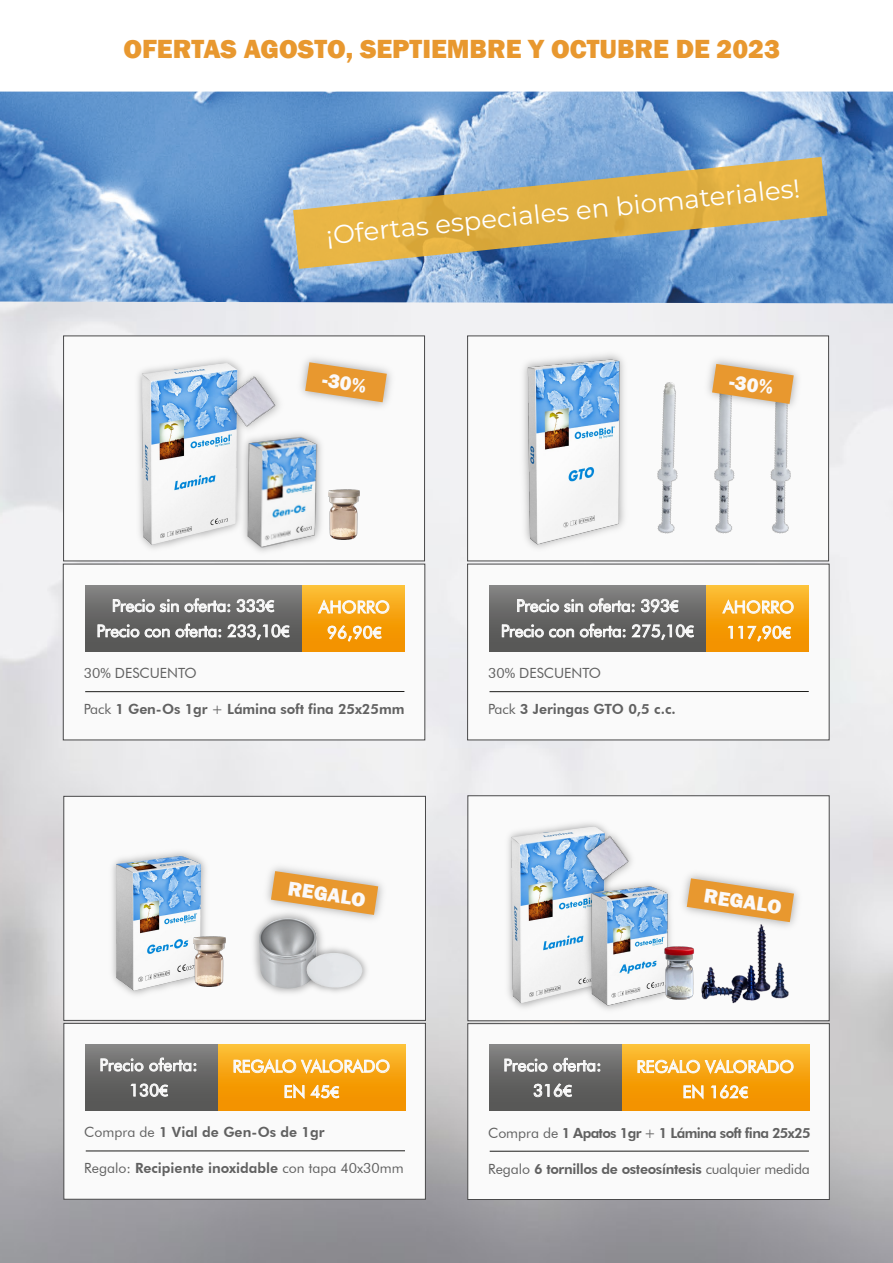
<style>
.page{position:relative;width:893px;height:1263px;background:#fff}
.page>*{position:absolute;margin:0;border:0;box-sizing:border-box;transform-origin:0 0}
.t1{font:800 27px "Franklin Gothic";color:#e8982f}
.t2{font:26.1px "Montserrat";color:#fff}
.t3{font:800 20.4px "Franklin Gothic";color:#fbf9f9}
.t4{font:16.8px/25.3px "Futura BT";letter-spacing:-.01em;color:#fff;text-align:center}
.t5{font:16.8px/25.3px "Futura BT";letter-spacing:.01em;color:#fff;text-align:center}
.t6{font:14.1px "Futura BT";color:#616161}
.t7{font:800 14.1px "Futura BT";color:#616161}
.t8{font:800 14.1px "Futura BT";letter-spacing:-.025em;color:#616161}
.t9{font:800 14.1px "Futura BT";letter-spacing:-.045em;color:#616161}
.t10{font:800 14.1px "Futura BT";letter-spacing:-.005em;color:#616161}
.s1{font-family:"Myriad Pro"}
.s2{font-weight:400}
.s3{font-weight:800}
</style>
<div class="page">
<img style="left:0;top:303px;width:893px;height:960px">
<img style="left:0;top:92px;width:893px;height:211px">
<svg style="left:293px;top:157px;width:534px;height:112px;background:#b4ad89"></svg>
<div style="left:63px;top:564px;width:362px;height:176px;background:#fafafa;border:1px solid #49494a"></div>
<hr style="left:85px;top:691px;width:319px;height:1px;background:#1d1d1b">
<div style="left:85px;top:585px;width:218px;height:66px;background:linear-gradient(to bottom,#7f7f7e,#565655)"></div>
<div style="left:303px;top:585px;width:102px;height:66px;background:linear-gradient(to bottom,#fbbc31,#f28c00)"></div>
<svg style="left:113px;top:599px;width:66px;height:13px"></svg>
<svg style="left:185px;top:598px;width:45px;height:14px"></svg>
<svg style="left:237px;top:599px;width:37px;height:13px"></svg>
<svg style="left:98px;top:624px;width:41px;height:13px"></svg>
<svg style="left:145px;top:629px;width:25px;height:8px"></svg>
<svg style="left:176px;top:624px;width:45px;height:13px"></svg>
<svg style="left:227px;top:624px;width:62px;height:16px"></svg>
<svg style="left:318px;top:600px;width:71px;height:14px"></svg>
<svg style="left:328px;top:625px;width:53px;height:16px"></svg>
<div style="left:64px;top:1023px;width:361px;height:176px;background:#fafafa;border:1px solid #49494a"></div>
<hr style="left:86px;top:1150px;width:319px;height:1px;background:#1d1d1b">
<div style="left:86px;top:1044px;width:132px;height:66px;background:linear-gradient(to bottom,#838382,#50504f)"></div>
<div style="left:219px;top:1044px;width:186px;height:66px;background:linear-gradient(to bottom,#fbbe36,#f28c00)"></div>
<svg style="left:101px;top:1058px;width:42px;height:13px"></svg>
<svg style="left:149px;top:1057px;width:47px;height:14px"></svg>
<svg style="left:131px;top:1084px;width:37px;height:13px"></svg>
<svg style="left:234px;top:1059px;width:155px;height:14px;background:#f8c870"></svg>
<svg style="left:285px;top:1084px;width:19px;height:15px"></svg>
<svg style="left:310px;top:1085px;width:29px;height:13px"></svg>
<div style="left:467px;top:564px;width:362px;height:176px;background:#fafafa"></div>
<hr style="left:489px;top:691px;width:320px;height:1px;background:#1d1d1b">
<div style="left:490px;top:585px;width:217px;height:66px;background:linear-gradient(to bottom,#80807f,#535352)"></div>
<div style="left:707px;top:585px;width:102px;height:66px;background:linear-gradient(to bottom,#fbbc33,#f28c00)"></div>
<svg style="left:517px;top:599px;width:66px;height:13px"></svg>
<svg style="left:589px;top:598px;width:45px;height:14px"></svg>
<svg style="left:641px;top:599px;width:37px;height:14px"></svg>
<svg style="left:502px;top:624px;width:72px;height:13px"></svg>
<svg style="left:580px;top:624px;width:45px;height:13px"></svg>
<svg style="left:632px;top:624px;width:62px;height:16px"></svg>
<svg style="left:722px;top:600px;width:71px;height:14px"></svg>
<svg style="left:728px;top:626px;width:63px;height:15px"></svg>
<div style="left:468px;top:1023px;width:361px;height:176px;background:#fafafa"></div>
<hr style="left:490px;top:1151px;width:319px;height:1px;background:#1d1d1b">
<div style="left:490px;top:1045px;width:132px;height:66px;background:linear-gradient(to bottom,#80807f,#515150)"></div>
<div style="left:623px;top:1045px;width:186px;height:66px;background:linear-gradient(to bottom,#fbbd34,#f28c00)"></div>
<svg style="left:504px;top:1059px;width:43px;height:13px"></svg>
<svg style="left:553px;top:1058px;width:47px;height:14px"></svg>
<svg style="left:534px;top:1083px;width:38px;height:14px"></svg>
<svg style="left:638px;top:1059px;width:155px;height:15px;background:#f8c66a"></svg>
<svg style="left:684px;top:1084px;width:19px;height:15px"></svg>
<svg style="left:711px;top:1085px;width:37px;height:13px"></svg>
<div style="left:63px;top:336px;width:362px;height:225px;background:#fafafa;border:1px solid #49494a"></div>
<div style="left:64px;top:796px;width:362px;height:224px;background:#fafafa;border:1px solid #49494a"></div>
<div style="left:468px;top:796px;width:361px;height:225px;background:#fafafa"></div>
<div style="left:467px;top:336px;width:362px;height:225px;background:#fafafa;border:1px solid #49494a"></div>
<img style="left:112px;top:359px;width:123px;height:207px">
<img style="left:216px;top:363px;width:26px;height:77px">
<img style="left:224px;top:374px;width:56px;height:43px">
<img style="left:224px;top:417px;width:113px;height:149px">
<img style="left:328px;top:488px;width:32px;height:51px">
<img style="left:488px;top:337px;width:156px;height:229px">
<img style="left:560px;top:343px;width:115px;height:223px">
<img style="left:675px;top:344px;width:202px;height:237px">
<img style="left:112px;top:852px;width:114px;height:143px">
<img style="left:254px;top:926px;width:68px;height:67px">
<img style="left:258px;top:928px;width:59px;height:61px">
<img style="left:258px;top:867px;width:125px;height:61px">
<svg style="left:271px;top:871px;width:107px;height:44px"></svg>
<svg style="left:689px;top:878px;width:81px;height:5px"></svg>
<img style="left:193px;top:935px;width:32px;height:51px">
<img style="left:296px;top:938px;width:71px;height:55px">
<img style="left:306px;top:953px;width:57px;height:35px">
<img style="left:482px;top:823px;width:118px;height:201px">
<img style="left:576px;top:825px;width:35px;height:40px">
<img style="left:583px;top:834px;width:49px;height:31px">
<img style="left:566px;top:865px;width:123px;height:160px">
<img style="left:647px;top:883px;width:225px;height:150px">
<img style="left:662px;top:946px;width:34px;height:54px">
<img style="left:699px;top:351px;width:108px;height:66px">
<svg style="left:712px;top:364px;width:82px;height:40px;background:#e4ad65"></svg>
<img style="left:301px;top:358px;width:90px;height:49px">
<svg style="left:305px;top:362px;width:82px;height:40px;background:#e6af67"></svg>
<h1 class="t1" style="left:123px;top:32px;width:658px">OFERTAS AGOSTO, SEPTIEMBRE Y OCTUBRE DE 2023</h1>
<h2 class="t2" style="left:325px;top:219px;width:477px;rotate:-6deg">¡Ofertas especiales en biomateriales!</h2>
<p class="t3" style="left:324px;top:367px;width:46px;rotate:8deg">-30%</p>
<p class="t3" style="left:731px;top:368px;width:46px;rotate:8deg">-30%</p>
<p class="t4" style="left:97px;top:593px;width:194px">Precio sin oferta: 333<span class="s1">€<br></span>Precio con oferta: 233,10<span class="s1">€</span></p>
<p class="t5" style="left:319px;top:594px;width:73px">AHORRO<br>96,90<span class="s1">€</span></p>
<p class="t6" style="left:84px;top:664px;width:115px">30% DESCUENTO</p>
<p class="t10" style="left:84px;top:700px;width:322px"><span class="s2">Pack</span> 1 Gen-Os 1gr <span class="s2">+</span> Lámina soft fina 25x25mm</p>
<p class="t4" style="left:501px;top:593px;width:194px">Precio sin oferta: 393<span class="s1">€<br></span>Precio con oferta: 275,10<span class="s1">€</span></p>
<p class="t5" style="left:723px;top:594px;width:73px;text-align:left">AHORRO<br>117,90<span class="s1">€</span></p>
<p class="t6" style="left:488px;top:664px;width:115px">30% DESCUENTO</p>
<p class="t7" style="left:488px;top:700px;width:189px"><span class="s2">Pack</span> 3 Jeringas GTO 0,5 c.c.</p>
<p class="t3" style="left:290px;top:875px;width:80px;rotate:8deg">REGALO</p>
<p class="t3" style="left:706px;top:883px;width:80px;rotate:8deg">REGALO</p>
<p class="t4" style="left:99px;top:1052px;width:100px">Precio oferta:<br>130<span class="s1">€</span></p>
<p class="t4" style="left:233px;top:1053px;width:159px">REGALO VALORADO<br>EN 45<span class="s1">€</span></p>
<p class="t7" style="left:84px;top:1124px;width:242px"><span class="s2">Compra de</span> 1 Vial de Gen-Os de 1gr</p>
<p class="t6" style="left:84px;top:1160px;width:321px">Regalo: <span class="s3">Recipiente inoxidable</span> con tapa 40x30mm</p>
<p class="t4" style="left:503px;top:1052px;width:100px">Precio oferta:<br>316<span class="s1">€</span></p>
<p class="t4" style="left:637px;top:1054px;width:159px">REGALO VALORADO<br>EN 162<span class="s1">€</span></p>
<p class="t9" style="left:488px;top:1124px;width:324px"><span class="s2">Compra de</span> 1 Apatos 1gr <span class="s2">+</span> 1 Lámina soft fina 25x25</p>
<p class="t8" style="left:488px;top:1160px;width:323px"><span class="s2">Regalo</span> 6 tornillos de osteosíntesis <span class="s2">cualquier medida</span></p>
</div>
